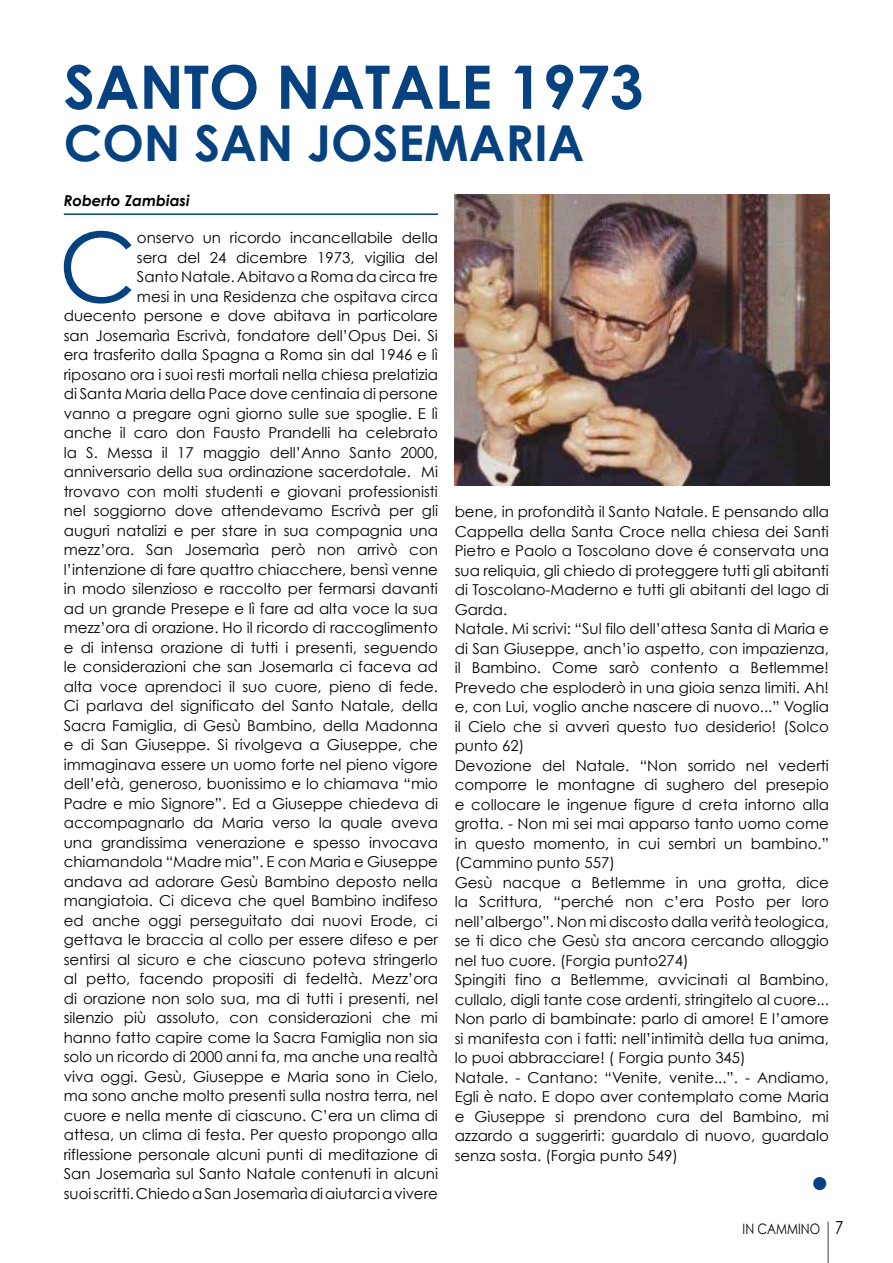
<style>
.page{position:relative;width:893px;height:1263px;background:#fff}
.page>*{position:absolute;margin:0;border:0;box-sizing:border-box;transform-origin:0 0}
.t1{font:96.45px "Century Gothic";color:#05427f}
.t2{font:700 60px "Century Gothic";color:#05427f}
.t3{font:700 49.5px "Century Gothic";color:#05427f}
.t4{font:30px "Times New Roman";color:#05427f}
.t5{font:15px/19.5px "Century Gothic";color:#000;text-align:right}
.t6{font:italic 700 15px "Century Gothic";color:#000}
.t7{font:14.4px "Century Gothic";color:#000;scale:.83 1}
.s1{font-size:18px}
</style>
<div class="page">
<hr style="left:827px;top:1221px;width:2px;height:42px;background:#000">
<hr style="left:64px;top:213px;width:374px;height:2px;background:#05427f">
<img style="left:455px;top:195px;width:374px;height:290px">
<h2 class="t2" style="left:64px;top:41px;width:581px">SANTO NATALE 1973</h2>
<h3 class="t3" style="left:64px;top:106px;width:522px">CON SAN JOSEMARIA</h3>
<p class="t6" style="left:64px;top:189px;width:127px">Roberto Zambiasi</p>
<h1 class="t1" style="left:59px;top:200px;width:80px">C</h1>
<p class="t5" style="left:64px;top:228px;width:376px">onservo un ricordo incancellabile della<br>sera del 24 dicembre 1973, vigilia del<br>Santo Natale. Abitavo a Roma da circa tre<br>mesi in una Residenza che ospitava circa duecento persone e dove abitava in particolare san Josemarìa Escrivà, fondatore dell’Opus Dei. Si era trasferito dalla Spagna a Roma sin dal 1946 e lì riposano ora i suoi resti mortali nella chiesa prelatizia di Santa Maria della Pace dove centinaia di persone vanno a pregare ogni giorno sulle sue spoglie. E lì anche il caro don Fausto Prandelli ha celebrato la S. Messa il 17 maggio dell’Anno Santo 2000, anniversario della sua ordinazione sacerdotale. Mi trovavo con molti studenti e giovani professionisti nel soggiorno dove attendevamo Escrivà per gli auguri natalizi e per stare in sua compagnia una mezz’ora. San Josemarìa però non arrivò con l’intenzione di fare quattro chiacchere, bensì venne in modo silenzioso e raccolto per fermarsi davanti ad un grande Presepe e lì fare ad alta voce la sua mezz’ora di orazione. Ho il ricordo di raccoglimento e di intensa orazione di tutti i presenti, seguendo le considerazioni che san Josemarla ci faceva ad alta voce aprendoci il suo cuore, pieno di fede.<br>Ci parlava del significato del Santo Natale, della Sacra Famiglia, di Gesù Bambino, della Madonna e di San Giuseppe. Si rivolgeva a Giuseppe, che immaginava essere un uomo forte nel pieno vigore dell’età, generoso, buonissimo e lo chiamava “mio Padre e mio Signore”. Ed a Giuseppe chiedeva di accompagnarlo da Maria verso la quale aveva una grandissima venerazione e spesso invocava chiamandola “Madre mia”. E con Maria e Giuseppe andava ad adorare Gesù Bambino deposto nella mangiatoia. Ci diceva che quel Bambino indifeso ed anche oggi perseguitato dai nuovi Erode, ci gettava le braccia al collo per essere difeso e per sentirsi al sicuro e che ciascuno poteva stringerlo al petto, facendo propositi di fedeltà. Mezz’ora di orazione non solo sua, ma di tutti i presenti, nel silenzio più assoluto, con considerazioni che mi hanno fatto capire come la Sacra Famiglia non sia solo un ricordo di 2000 anni fa, ma anche una realtà viva oggi. Gesù, Giuseppe e Maria sono in Cielo, ma sono anche molto presenti sulla nostra terra, nel cuore e nella mente di ciascuno. C’era un clima di attesa, un clima di festa. Per questo propongo alla riflessione personale alcuni punti di meditazione di San Josemarìa sul Santo Natale contenuti in alcuni suoi scritti. Chiedo a San Josemarìa di aiutarci a vivere</p>
<p class="t5" style="left:455px;top:502px;width:376px;text-align:left">bene, in profondità il Santo Natale. E pensando alla Cappella della Santa Croce nella chiesa dei Santi Pietro e Paolo a Toscolano dove é conservata una sua reliquia, gli chiedo di proteggere tutti gli abitanti di Toscolano-Maderno e tutti gli abitanti del lago di Garda.<br>Natale. Mi scrivi: “Sul filo dell’attesa Santa di Maria e di San Giuseppe, anch’io aspetto, con impazienza, il Bambino. Come sarò contento a Betlemme!<br>Prevedo che esploderò in una gioia senza limiti. Ah! e, con Lui, voglio anche nascere di nuovo...” Voglia il Cielo che si avveri questo tuo desiderio! (Solco punto 62)<br>Devozione del Natale. “Non sorrido nel vederti comporre le montagne di sughero del presepio e collocare le ingenue figure d creta intorno alla grotta. - Non mi sei mai apparso tanto uomo come in questo momento, in cui sembri un bambino.” (Cammino punto 557)<br>Gesù nacque a Betlemme in una grotta, dice la Scrittura, “perché non c’era Posto per loro nell’albergo”. Non mi discosto dalla verità teologica, se ti dico che Gesù sta ancora cercando alloggio nel tuo cuore. (Forgia punto274)<br>Spingiti fino a Betlemme, avvicinati al Bambino, cullalo, digli tante cose ardenti, stringitelo al cuore...<br>Non parlo di bambinate: parlo di amore! E l’amore si manifesta con i fatti: nell’intimità della tua anima, lo puoi abbracciare! ( Forgia punto 345)<br>Natale. - Cantano: “Venite, venite...”. - Andiamo, Egli è nato. E dopo aver contemplato come Maria e Giuseppe si prendono cura del Bambino, mi azzardo a suggerirti: guardalo di nuovo, guardalo senza sosta. (Forgia punto 549)</p>
<h3 class="t4" style="left:811px;top:1162px;width:20px">●</h3>
<p class="t7" style="left:743px;top:1218px;width:123px">IN CAMMINO <span class="s1">7</span></p>
</div>
